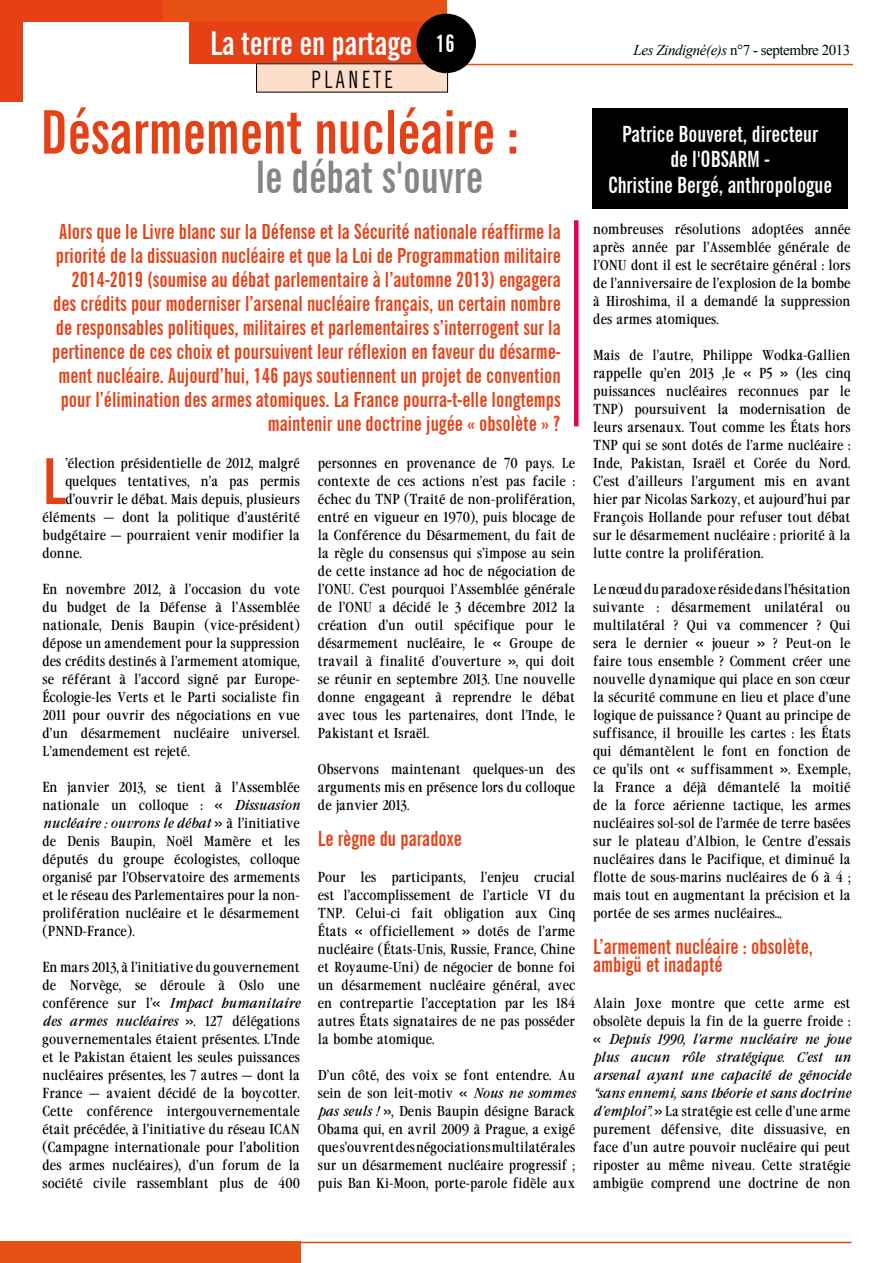
<style>
.page{position:relative;width:893px;height:1263px;background:#fff}
.page>*{position:absolute;margin:0;border:0;box-sizing:border-box;transform-origin:0 0}
.t1{font:700 extra-condensed 63.3px "News Gothic BT";color:#e64116}
.t2{font:700 extra-condensed 60px "News Gothic BT";color:#e64116}
.t3{font:700 extra-condensed 45px "News Gothic BT";color:#848587}
.t4{font:700 extra-condensed 33px "News Gothic BT";color:#fff}
.t5{font:extra-condensed 24px "News Gothic BT";letter-spacing:.16em;color:#000}
.t6{font:700 extra-condensed 24px "News Gothic BT";color:#fff}
.t7{font:700 extra-condensed 22.5px/25.5px "News Gothic BT";color:#fff;text-align:center}
.t8{font:700 extra-condensed 21px/24px "News Gothic BT";color:#e64116}
.t9{font:15px "Times New Roman";letter-spacing:-.03em;color:#000}
.t10{font:13.5px/18px "Garamond Cond";color:#000;text-align:justify}
.s1{font-style:italic}
</style>
<div class="page">
<hr style="left:574px;top:220px;width:4px;height:206px;background:#e3005e">
<div style="left:592px;top:108px;width:256px;height:101px;background:#000"></div>
<div style="left:158px;top:0;width:288px;height:21px;background:#e75113"></div>
<div style="left:189px;top:21px;width:257px;height:43px;background:#e64116"></div>
<hr style="left:448px;top:64px;width:405px;height:1px;background:#e75113">
<div style="left:257px;top:64px;width:191px;height:28px;background:#fcdecb"></div>
<div style="left:0;top:0;width:22px;height:102px;background:#e64116"></div>
<div style="left:0;top:0;width:163px;height:21px;background:#e64116"></div>
<hr style="left:44px;top:1242px;width:807px;height:1px;background:#e64116">
<div style="left:0;top:1242px;width:301px;height:21px;background:#e75113"></div>
<div style="left:416px;top:14px;width:60px;height:59px;background:#000;border-radius:50%"></div>
<h3 class="t4" style="left:210px;top:24px;width:203px">La terre en partage</h3>
<h3 class="t5" style="left:312px;top:64px;width:82px">PLANETE</h3>
<h3 class="t6" style="left:436px;top:28px;width:21px">16</h3>
<p class="t9" style="left:634px;top:40px;width:218px"><span class="s1">Les Zindigné(e)s</span> n°7 - septembre 2013</p>
<h2 class="t2" style="left:40px;top:96px;width:480px">Désarmement nucléaire :</h2>
<h3 class="t3" style="left:256px;top:149px;width:229px">le débat s'ouvre</h3>
<p class="t8" style="left:52px;top:219px;width:510px;text-align:right">Alors que le Livre blanc sur la Défense et la Sécurité nationale réaffirme la priorité de la dissuasion nucléaire et que la Loi de Programmation militaire 2014-2019 (soumise au débat parlementaire à l’automne 2013) engagera des crédits pour moderniser l’arsenal nucléaire français, un certain nombre de responsables politiques, militaires et parlementaires s’interrogent sur la pertinence de ces choix et poursuivent leur réflexion en faveur du désarme&shy;ment nucléaire. Aujourd’hui, 146 pays soutiennent un projet de convention pour l’élimination des armes atomiques. La France pourra-t-elle longtemps maintenir une doctrine jugée « obsolète » ?</p>
<h1 class="t1" style="left:43px;top:443px;width:21px">L</h1>
<p class="t10" style="left:65px;top:454px;width:236px">’élection présidentielle de 2012, malgré</p>
<p class="t10" style="left:65px;top:472px;width:236px">quelques tentatives, n’a pas permis</p>
<p class="t10" style="left:65px;top:490px;width:236px">d’ouvrir le débat. Mais depuis, plusieurs</p>
<p class="t10" style="left:43px;top:508px;width:259px">éléments — dont la politique d’austérité</p>
<p class="t10" style="left:43px;top:526px;width:259px">budgétaire — pourraient venir modifier la</p>
<p class="t10" style="left:43px;top:544px;width:41px">donne.</p>
<p class="t10" style="left:43px;top:580px;width:259px">En novembre 2012, à l’occasion du vote du budget de la Défense à l’Assemblée nationale, Denis Baupin (vice-président) dépose un amendement pour la suppression des crédits destinés à l’armement atomique, se référant à l’accord signé par Europe-Écologie-les Verts et le Parti socialiste fin 2011 pour ouvrir des négociations en vue d’un désarmement nucléaire universel.<br>L’amendement est rejeté.</p>
<p class="t10" style="left:43px;top:778px;width:259px">En janvier 2013, se tient à l’Assemblée nationale un colloque : « <span class="s1">Dissuasion nucléaire : ouvrons le débat</span> » à l’initiative de Denis Baupin, Noël Mamère et les députés du groupe écologistes, colloque organisé par l’Observatoire des armements et le réseau des Parlementaires pour la non&shy;prolifération nucléaire et le désarmement (PNND-France).</p>
<p class="t10" style="left:43px;top:958px;width:259px">En mars 2013, à l’initiative du gouvernement de Norvège, se déroule à Oslo une conférence sur l’« <span class="s1">Impact humanitaire des armes nucléaires</span> ». 127 délégations gouvernementales étaient présentes. L’Inde et le Pakistan étaient les seules puissances nucléaires présentes, les 7 autres — dont la France — avaient décidé de la boycotter.<br>Cette conférence intergouvernementale était précédée, à l’initiative du réseau ICAN (Campagne internationale pour l’abolition des armes nucléaires), d’un forum de la société civile rassemblant plus de 400</p>
<p class="t10" style="left:318px;top:454px;width:259px">personnes en provenance de 70 pays. Le contexte de ces actions n’est pas facile : échec du TNP (Traité de non-prolifération, entré en vigueur en 1970), puis blocage de la Conférence du Désarmement, du fait de la règle du consensus qui s’impose au sein de cette instance ad hoc de négociation de l’ONU. C’est pourquoi l’Assemblée générale de l’ONU a décidé le 3 décembre 2012 la création d’un outil spécifique pour le désarmement nucléaire, le « Groupe de travail à finalité d’ouverture », qui doit se réunir en septembre 2013. Une nouvelle donne engageant à reprendre le débat avec tous les partenaires, dont l’Inde, le Pakistant et Israël.</p>
<p class="t10" style="left:318px;top:760px;width:259px">Observons maintenant quelques-un des arguments mis en présence lors du colloque de janvier 2013.</p>
<h3 class="t8" style="left:318px;top:826px;width:145px">Le règne du paradoxe</h3>
<p class="t10" style="left:318px;top:868px;width:259px">Pour les participants, l’enjeu crucial est l’accomplissement de l’article VI du TNP. Celui-ci fait obligation aux Cinq États « officiellement » dotés de l’arme nucléaire (États-Unis, Russie, France, Chine et Royaume-Uni) de négocier de bonne foi un désarmement nucléaire général, avec en contrepartie l’acceptation par les 184 autres États signataires de ne pas posséder la bombe atomique.</p>
<p class="t10" style="left:318px;top:1066px;width:259px">D’un côté, des voix se font entendre. Au sein de son leit-motiv « <span class="s1">Nous ne sommes pas seuls !</span> », Denis Baupin désigne Barack Obama qui, en avril 2009 à Prague, a exigé que s’ouvrent des négociations multilatérales sur un désarmement nucléaire progressif ; puis Ban Ki-Moon, porte-parole fidèle aux</p>
<h3 class="t7" style="left:608px;top:121px;width:226px">Patrice Bouveret, directeur<br>de l'OBSARM -<br>Christine Bergé, anthropologue</h3>
<p class="t10" style="left:593px;top:220px;width:259px">nombreuses résolutions adoptées année après année par l’Assemblée générale de l’ONU dont il est le secrétaire général : lors de l’anniversaire de l’explosion de la bombe à Hiroshima, il a demandé la suppression des armes atomiques.</p>
<p class="t10" style="left:593px;top:346px;width:259px">Mais de l’autre, Philippe Wodka-Gallien rappelle qu’en 2013 ,le « P5 » (les cinq puissances nucléaires reconnues par le TNP) poursuivent la modernisation de leurs arsenaux. Tout comme les États hors TNP qui se sont dotés de l’arme nucléaire :<br>Inde, Pakistan, Israël et Corée du Nord.<br>C’est d’ailleurs l’argument mis en avant hier par Nicolas Sarkozy, et aujourd’hui par François Hollande pour refuser tout débat sur le désarmement nucléaire : priorité à la lutte contre la prolifération.</p>
<p class="t10" style="left:593px;top:580px;width:259px">Le nœud du paradoxe réside dans l’hésitation suivante : désarmement unilatéral ou multilatéral ? Qui va commencer ? Qui sera le dernier « joueur » ? Peut-on le faire tous ensemble ? Comment créer une nouvelle dynamique qui place en son cœur la sécurité commune en lieu et place d’une logique de puissance ? Quant au principe de suffisance, il brouille les cartes : les États qui démantèlent le font en fonction de ce qu’ils ont « suffisamment ». Exemple, la France a déjà démantelé la moitié de la force aérienne tactique, les armes nucléaires sol-sol de l’armée de terre basées sur le plateau d’Albion, le Centre d’essais nucléaires dans le Pacifique, et diminué la flotte de sous-marins nucléaires de 6 à 4 ; mais tout en augmentant la précision et la portée de ses armes nucléaires…</p>
<h3 class="t8" style="left:593px;top:937px;width:221px;line-height:18px">L’armement nucléaire : obsolète, ambigü et inadapté</h3>
<p class="t10" style="left:593px;top:994px;width:259px">Alain Joxe montre que cette arme est obsolète depuis la fin de la guerre froide : « <span class="s1">Depuis 1990, l’arme nucléaire ne joue plus aucun rôle stratégique. C’est un arsenal ayant une capacité de génocide “sans ennemi, sans théorie et sans doctrine d’emploi”.</span> » La stratégie est celle d’une arme purement défensive, dite dissuasive, en face d’un autre pouvoir nucléaire qui peut riposter au même niveau. Cette stratégie ambigüe comprend une doctrine de non</p>
</div>
